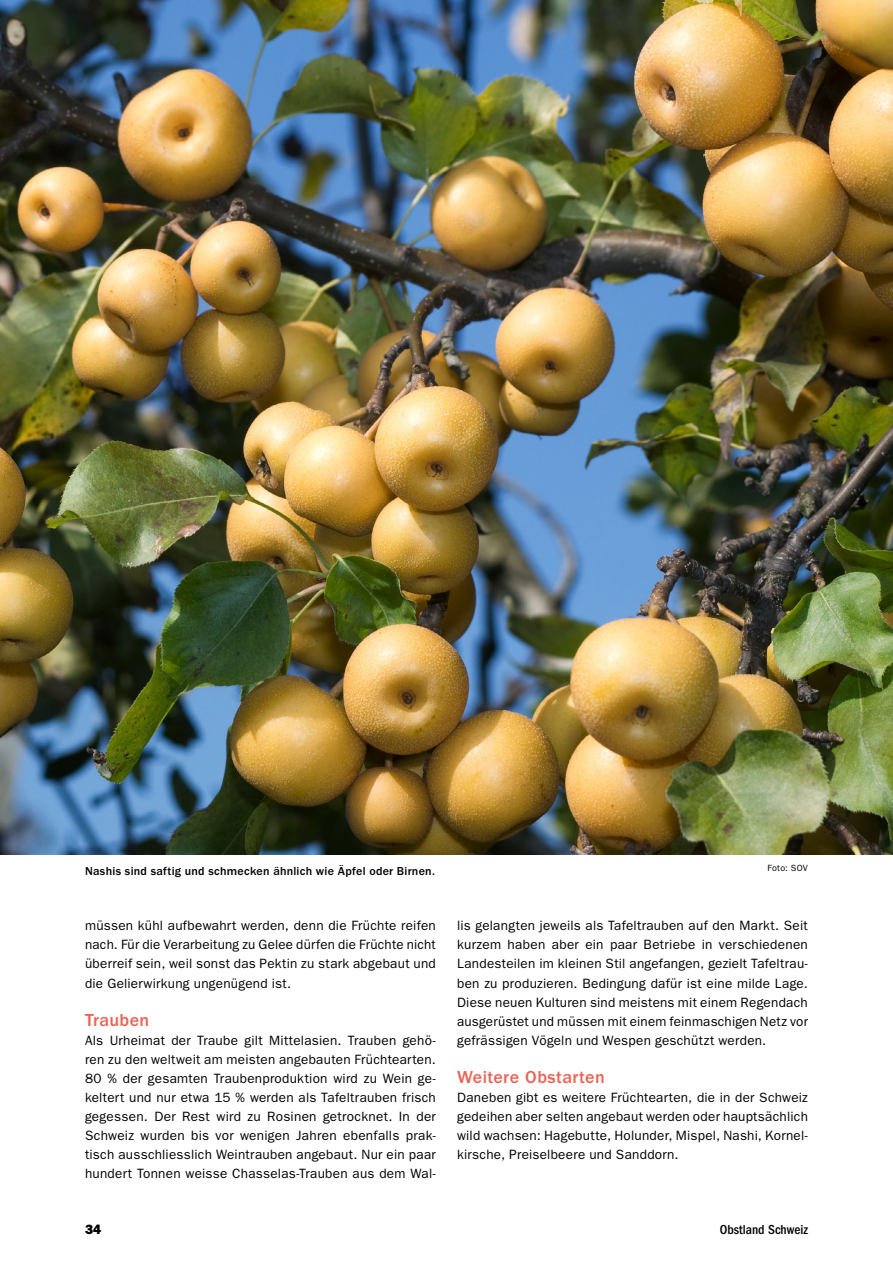
<style>
.page{position:relative;width:893px;height:1263px;background:#fff}
.page>*{position:absolute;margin:0;border:0;box-sizing:border-box;transform-origin:0 0}
.t1{font:500 18px "ITC Franklin Gothic Std";letter-spacing:.02em;color:#e96455}
.t2{font:13.5px/19px "ITC Franklin Gothic Std";letter-spacing:.02em;color:#000;text-align:justify}
.t3{font:500 condensed 13.5px "ITC Franklin Gothic Std";color:#000}
.t4{font:13.5px "ITC Franklin Gothic Std Hvy";color:#000}
.t5{font:500 12px "ITC Franklin Gothic Std";letter-spacing:.02em;color:#000}
.t6{font:9px "ITC Franklin Gothic Std";letter-spacing:.03em;color:#000}
</style>
<div class="page">
<img style="left:0;top:0;width:893px;height:854px">
<p class="t5" style="left:85px;top:864px;width:351px">Nashis sind saftig und schmecken ähnlich wie Äpfel oder Birnen.</p>
<p class="t6" style="left:767px;top:863px;width:42px">Foto: SOV</p>
<p class="t2" style="left:85px;top:916px;width:352px">müssen kühl aufbewahrt werden, denn die Früchte reifen nach. Für die Verarbeitung zu Gelee dürfen die Früchte nicht überreif sein, weil sonst das Pektin zu stark abgebaut und die Gelierwirkung ungenügend ist.</p>
<h1 class="t1" style="left:85px;top:1009px;width:66px">Trauben</h1>
<p class="t2" style="left:85px;top:1031px;width:352px">Als Urheimat der Traube gilt Mittelasien. Trauben gehö&shy;ren zu den weltweit am meisten angebauten Früchtearten.<br>80 % der gesamten Traubenproduktion wird zu Wein ge&shy;keltert und nur etwa 15 % werden als Tafeltrauben frisch gegessen. Der Rest wird zu Rosinen getrocknet. In der Schweiz wurden bis vor wenigen Jahren ebenfalls prak&shy;tisch ausschliesslich Weintrauben angebaut. Nur ein paar hundert Tonnen weisse Chasselas-Trauben aus dem Wal-</p>
<p class="t2" style="left:457px;top:916px;width:352px">lis gelangten jeweils als Tafeltrauben auf den Markt. Seit kurzem haben aber ein paar Betriebe in verschiedenen Landesteilen im kleinen Stil angefangen, gezielt Tafeltrau&shy;ben zu produzieren. Bedingung dafür ist eine milde Lage.<br>Diese neuen Kulturen sind meistens mit einem Regendach ausgerüstet und müssen mit einem feinmaschigen Netz vor gefrässigen Vögeln und Wespen geschützt werden.</p>
<h1 class="t1" style="left:457px;top:1067px;width:149px">Weitere Obstarten</h1>
<p class="t2" style="left:457px;top:1088px;width:352px">Daneben gibt es weitere Früchtearten, die in der Schweiz gedeihen aber selten angebaut werden oder hauptsächlich wild wachsen: Hagebutte, Holunder, Mispel, Nashi, Kornel&shy;kirsche, Preiselbeere und Sanddorn.</p>
<p class="t4" style="left:85px;top:1221px;width:18px">34</p>
<p class="t3" style="left:720px;top:1222px;width:90px">Obstland Schweiz</p>
</div>
